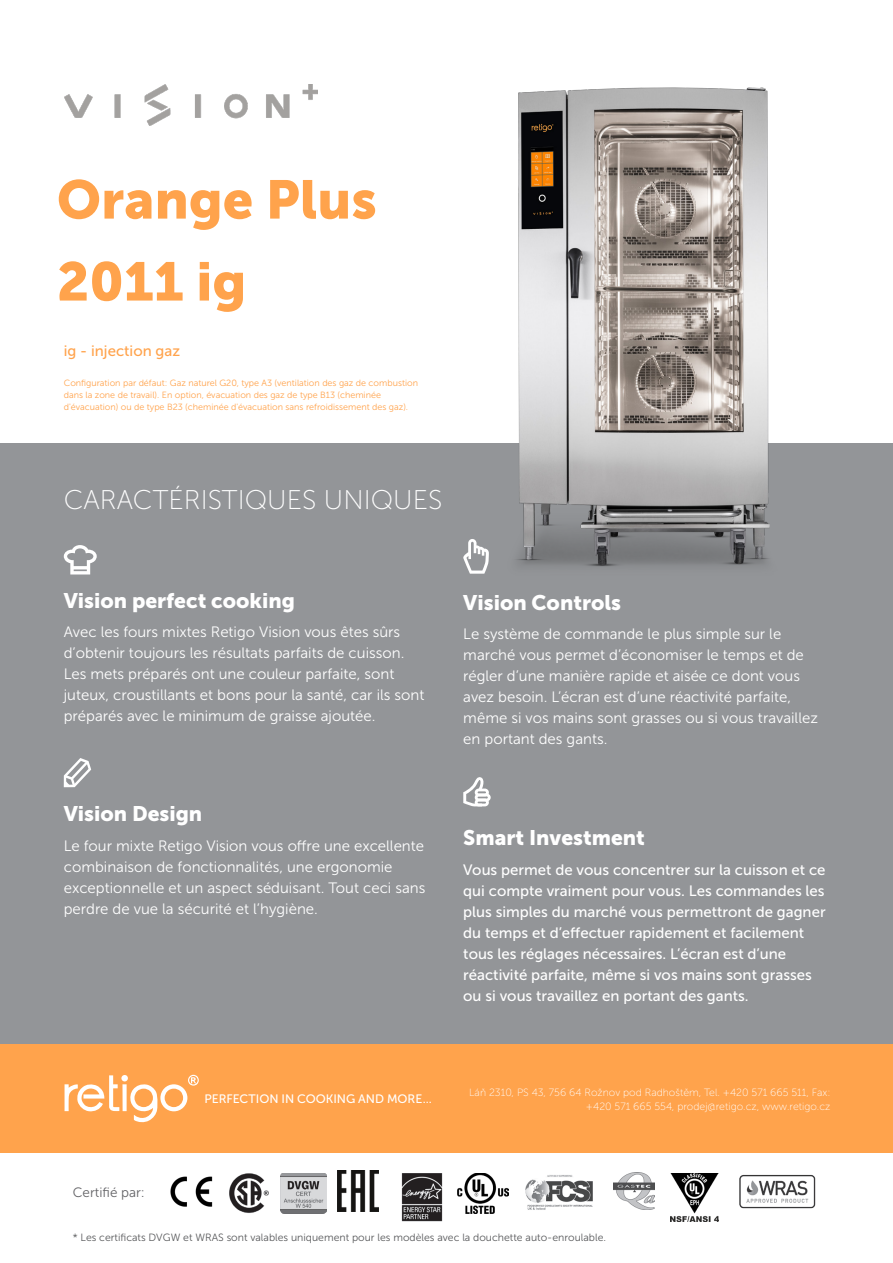
<style>
.page{position:relative;width:893px;height:1263px;background:#fff}
.page>*{position:absolute;margin:0;border:0;box-sizing:border-box;transform-origin:0 0}
.t1{font:54px "Museo Sans 900";color:#ffa34c}
.t2{font:27px "Museo Sans 100";color:#fff}
.t3{font:21px "Museo Sans 900";color:#fff}
.Podnadpis{font:15px/21px "Museo Sans 300";color:#fff}
.Podnadpis-2{font:15px/21px "Museo Sans 500";color:#fff}
.Podnadpis-3{font:15px "Museo Sans 500";color:#ffa34c}
.t4{font:13.5px "Museo Sans 300";color:#636366}
.t5{font:12.15px "Museo Sans 500";color:#fff}
.t6{font:10.5px/13.5px "Museo Sans 100";color:#fff;text-align:right}
.t7{font:10.5px "Museo Sans 300";color:#57585a}
.Podnadpis-4{font:9px/12px "Museo Sans 300";color:#ffa34c}
</style>
<div class="page">
<div style="left:0;top:1043px;width:893px;height:109px;background:#ffa34c"></div>
<svg style="left:65px;top:1075px;width:134px;height:48px"></svg>
<img style="left:170px;top:1176px;width:43px;height:31px">
<img style="left:229px;top:1173px;width:40px;height:40px">
<img style="left:280px;top:1173px;width:47px;height:41px">
<img style="left:337px;top:1170px;width:42px;height:41px">
<img style="left:401px;top:1173px;width:41px;height:49px">
<img style="left:525px;top:1175px;width:68px;height:35px">
<img style="left:613px;top:1172px;width:42px;height:38px">
<img style="left:670px;top:1173px;width:49px;height:49px">
<img style="left:458px;top:1173px;width:51px;height:41px">
<img style="left:734px;top:1152px;width:86px;height:57px">
<div style="left:0;top:443px;width:893px;height:600px;background:#939598"></div>
<svg style="left:64px;top:545px;width:33px;height:29px"></svg>
<svg style="left:64px;top:758px;width:27px;height:29px"></svg>
<svg style="left:463px;top:777px;width:28px;height:29px"></svg>
<img style="left:64px;top:85px;width:254px;height:40px">
<img style="left:463px;top:87px;width:307px;height:487px">
<h1 class="t1" style="left:57px;top:169px;width:321px">Orange Plus</h1>
<h1 class="t1" style="left:57px;top:251px;width:191px">2011 ig</h1>
<p class="Podnadpis-3" style="left:64px;top:342px;width:118px">ig - injection gaz</p>
<p class="Podnadpis-4" style="left:64px;top:377px;width:356px">Configuration par défaut: Gaz naturel G20, type A3 (ventilation des gaz de combustion dans la zone de travail). En option, évacuation des gaz de type B13 (cheminée d'évacuation) ou de type B23 (cheminée d'évacuation sans refroidissement des gaz).</p>
<h2 class="t2" style="left:64px;top:485px;width:380px">CARACTÉRISTIQUES UNIQUES</h2>
<h3 class="t3" style="left:64px;top:588px;width:233px">Vision perfect cooking</h3>
<p class="Podnadpis" style="left:64px;top:621px;width:362px">Avec les fours mixtes Retigo Vision vous êtes sûrs d’obtenir toujours les résultats parfaits de cuisson.<br>Les mets préparés ont une couleur parfaite, sont juteux, croustillants et bons pour la santé, car ils sont préparés avec le minimum de graisse ajoutée.</p>
<h3 class="t3" style="left:64px;top:802px;width:140px">Vision Design</h3>
<p class="Podnadpis" style="left:64px;top:835px;width:363px">Le four mixte Retigo Vision vous offre une excellente combinaison de fonctionnalités, une ergonomie exceptionnelle et un aspect séduisant. Tout ceci sans perdre de vue la sécurité et l’hygiène.</p>
<h3 class="t3" style="left:463px;top:590px;width:159px">Vision Controls</h3>
<p class="Podnadpis" style="left:463px;top:623px;width:356px">Le système de commande le plus simple sur le marché vous permet d’économiser le temps et de régler d’une manière rapide et aisée ce dont vous avez besoin. L’écran est d’une réactivité parfaite, même si vos mains sont grasses ou si vous travaillez en portant des gants.</p>
<h3 class="t3" style="left:463px;top:826px;width:183px">Smart Investment</h3>
<p class="Podnadpis-2" style="left:463px;top:859px;width:364px">Vous permet de vous concentrer sur la cuisson et ce qui compte vraiment pour vous. Les commandes les plus simples du marché vous permettront de gagner du temps et d’effectuer rapidement et facilement tous les réglages nécessaires. L’écran est d’une réactivité parfaite, même si vos mains sont grasses ou si vous travaillez en portant des gants.</p>
<p class="t5" style="left:205px;top:1092px;width:229px">PERFECTION IN COOKING AND MORE...</p>
<p class="t6" style="left:469px;top:1086px;width:363px">Láň 2310, PS 43, 756 64 Rožnov pod Radhoštěm, Tel. +420 571 665 511, Fax: +420 571 665 554, prodej@retigo.cz, www.retigo.cz</p>
<p class="t4" style="left:73px;top:1185px;width:74px">Certifié par:</p>
<p class="t7" style="left:73px;top:1232px;width:535px">* Les certificats DVGW et WRAS sont valables uniquement pour les modèles avec la douchette auto-enroulable.</p>
</div>
